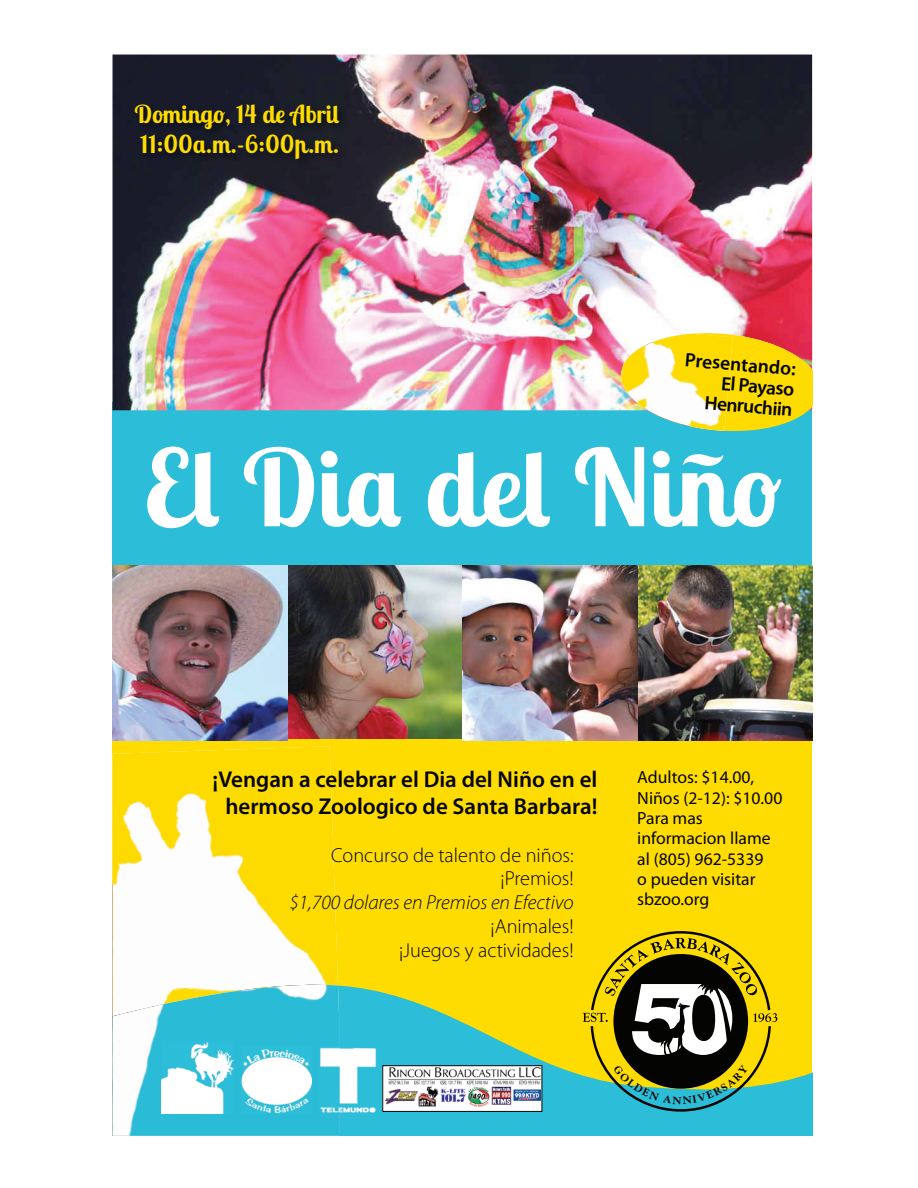
<style>
.page{position:relative;width:918px;height:1188px;background:#fff}
.page>*{position:absolute;margin:0;border:0;box-sizing:border-box;transform-origin:0 0}
.t1{font:700 106.05px "Lobster Two";color:#fff}
.t2{font:700 24.75px/29.7px "Lobster Two";color:#ffdc01}
.t3{font:600 22.95px/26.5px "Myriad Pro";color:#040503;text-align:center}
.t4{font:300 20.25px/23.9px "Myriad Pro";color:#040503;text-align:right}
.t5{font:italic 300 20.25px "Myriad Pro";color:#040503}
.t6{font:600 19.5px/20.2px "Myriad Pro";color:#040503;text-align:right}
.t7{font:17.7px/20.2px "Myriad Pro";color:#040503}
</style>
<div class="page">
<div style="left:112px;top:726px;width:700px;height:410px;background:#ffdc01"></div>
<svg style="left:339px;top:985px;width:473px;height:151px;fill:#2cbdd8"></svg>
<img style="left:112px;top:746px;width:226px;height:239px">
<img style="left:112px;top:985px;width:227px;height:151px">
<div style="left:112px;top:402px;width:700px;height:189px;background:#2cbdd8"></div>
<img style="left:112px;top:55px;width:700px;height:355px">
<img style="left:162px;top:1042px;width:71px;height:72px">
<img style="left:385px;top:1067px;width:155px;height:43px">
<div style="left:383px;top:1065px;width:159px;height:47px;border:1px solid #040503"></div>
<img style="left:241px;top:1047px;width:71px;height:67px">
<img style="left:112px;top:565px;width:350px;height:175px">
<img style="left:462px;top:565px;width:350px;height:175px">
<img style="left:131px;top:101px;width:218px;height:68px">
<svg style="left:619px;top:329px;width:193px;height:102px;background:#ecc82e"></svg>
<img style="left:622px;top:334px;width:82px;height:95px">
<img style="left:339px;top:1046px;width:38px;height:67px">
<img style="left:320px;top:1046px;width:19px;height:67px">
<svg style="left:583px;top:931px;width:194px;height:181px"></svg>
<h2 class="t2" style="left:135px;top:99px;width:206px">Domingo, 14 de Abril<br>11:00a.m.-6:00p.m.</h2>
<p class="t6" style="left:686px;top:349px;width:113px;rotate:5deg">Presentando:<br>El Payaso<br>Henruchiin</p>
<h1 class="t1" style="left:143px;top:420px;width:636px">El Dia del Niño</h1>
<p class="t3" style="left:213px;top:766px;width:386px">¡Vengan a celebrar el Dia del Niño en el hermoso Zoologico de Santa Barbara!</p>
<p class="t4" style="left:331px;top:843px;width:244px">Concurso de talento de niños: ¡Premios!</p>
<p class="t5" style="left:290px;top:892px;width:286px">$1,700 dolares en Premios en Efectivo</p>
<p class="t4" style="left:399px;top:915px;width:176px">¡Animales!<br>¡Juegos y actividades!</p>
<p class="t7" style="left:637px;top:767px;width:147px">Adultos: $14.00,<br>Niños (2-12): $10.00<br>Para mas informacion llame al (805) 962-5339<br>o pueden visitar sbzoo.org</p>
</div>
